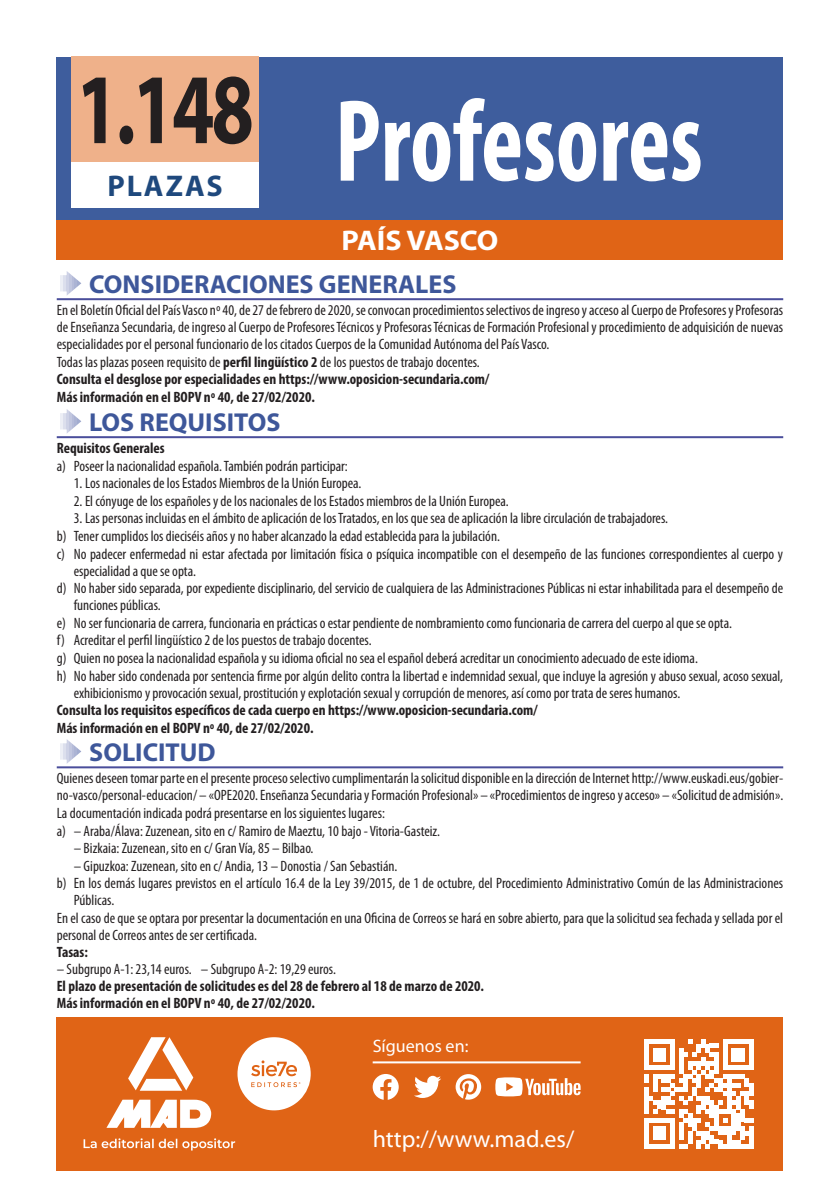
<style>
.page{position:relative;width:840px;height:1191px;background:#fff}
.page>*{position:absolute;margin:0;border:0;box-sizing:border-box;transform-origin:0 0}
.t1{font:700 condensed 118px "Myriad Pro";color:#fff;scale:.85 1}
.t2{font:700 100.8px "Myriad Pro";color:#231f20;scale:.76 1}
.t3{font:700 30px "Myriad Pro";letter-spacing:.065em;color:#1f497d}
.Texto_Normal{font:700 28.4px "Myriad Pro";color:#fff;scale:1.05 1}
.SECCIÓN{font:700 26px "Myriad Pro";color:#3e579a}
.t4{font:24px "Myriad Pro";color:#fff}
.t5{font:18px "Myriad Pro";color:#fff}
.Texto_Normal-2{font:condensed 15px/17px "Myriad Pro";color:#231f20}
.Texto_Normal-3{font:700 condensed 15px "Myriad Pro";color:#231f20}
.s1{font-weight:700}
</style>
<div class="page">
<hr style="left:57px;top:298px;width:725px;height:2px;background:#4a4e9b">
<hr style="left:57px;top:436px;width:725px;height:2px;background:#4a4e9b">
<hr style="left:57px;top:766px;width:725px;height:2px;background:#4a4e9b">
<div style="left:57px;top:57px;width:725px;height:168px;background:#3e5d9d"></div>
<div style="left:71px;top:162px;width:187px;height:45px;background:#fff"></div>
<div style="left:71px;top:57px;width:187px;height:105px;background:#efb18a"></div>
<div style="left:57px;top:220px;width:725px;height:39px;background:#e06416"></div>
<div style="left:57px;top:1017px;width:725px;height:153px;background:#e06416"></div>
<svg style="left:83px;top:1037px;width:227px;height:114px"></svg>
<svg style="left:644px;top:1039px;width:109px;height:109px"></svg>
<div style="left:748px;top:1126px;width:5px;height:13px;background:#fff"></div>
<div style="left:748px;top:1139px;width:5px;height:9px;background:#fff"></div>
<svg style="left:372px;top:1074px;width:26px;height:25px"></svg>
<svg style="left:414px;top:1075px;width:27px;height:23px"></svg>
<svg style="left:455px;top:1074px;width:26px;height:25px"></svg>
<hr style="left:372px;top:1061px;width:208px;height:2px;background:#fff">
<svg style="left:495px;top:1077px;width:85px;height:19px"></svg>
<p class="t2" style="left:76px;top:43px;width:235px">1.148</p>
<p class="t3" style="left:107px;top:166px;width:117px">PLAZAS</p>
<p class="t1" style="left:335px;top:68px;width:434px">Profesores</p>
<p class="Texto_Normal" style="left:341px;top:222px;width:151px">PAÍS VASCO</p>
<p class="SECCIÓN" style="left:89px;top:267px;width:368px">CONSIDERACIONES GENERALES</p>
<p class="Texto_Normal-2" style="left:57px;top:301px;width:727px;text-align:justify">En el Boletín Oficial del País Vasco nº 40, de 27 de febrero de 2020, se convocan procedimientos selectivos de ingreso y acceso al Cuerpo de Profesores y Profesoras de Enseñanza Secundaria, de ingreso al Cuerpo de Profesores Técnicos y Profesoras Técnicas de Formación Profesional y procedimiento de adquisición de nuevas especialidades por el personal funcionario de los citados Cuerpos de la Comunidad Autónoma del País Vasco.</p>
<p class="Texto_Normal-2" style="left:57px;top:353px;width:424px">Todas las plazas poseen requisito de <span class="s1">perfil lingüístico 2</span> de los puestos de trabajo docentes.</p>
<p class="Texto_Normal-3" style="left:57px;top:370px;width:434px">Consulta el desglose por especialidades en https://www.oposicion-secundaria.com/</p>
<p class="Texto_Normal-3" style="left:57px;top:387px;width:259px">Más información en el BOPV nº 40, de 27/02/2020.</p>
<p class="SECCIÓN" style="left:89px;top:405px;width:192px">LOS REQUISITOS</p>
<p class="Texto_Normal-3" style="left:57px;top:439px;width:109px">Requisitos Generales</p>
<p class="Texto_Normal-2" style="left:57px;top:457px;width:292px">a) Poseer la nacionalidad española. También podrán participar:</p>
<p class="Texto_Normal-2" style="left:74px;top:475px;width:289px">1. Los nacionales de los Estados Miembros de la Unión Europea.</p>
<p class="Texto_Normal-2" style="left:74px;top:492px;width:436px">2. El cónyuge de los españoles y de los nacionales de los Estados miembros de la Unión Europea.</p>
<p class="Texto_Normal-2" style="left:74px;top:510px;width:595px">3. Las personas incluidas en el ámbito de aplicación de los Tratados, en los que sea de aplicación la libre circulación de trabajadores.</p>
<p class="Texto_Normal-2" style="left:57px;top:527px;width:444px">b) Tener cumplidos los dieciséis años y no haber alcanzado la edad establecida para la jubilación.</p>
<p class="Texto_Normal-2" style="left:74px;top:545px;width:710px;text-indent:-17px">c) No padecer enfermedad ni estar afectada por limitación física o psíquica incompatible con el desempeño de las funciones correspondientes al cuerpo y especialidad a que se opta.</p>
<p class="Texto_Normal-2" style="left:74px;top:579px;width:710px;text-indent:-17px">d) No haber sido separada, por expediente disciplinario, del servicio de cualquiera de las Administraciones Públicas ni estar inhabilitada para el desempeño de funciones públicas.</p>
<p class="Texto_Normal-2" style="left:57px;top:614px;width:676px">e) No ser funcionaria de carrera, funcionaria en prácticas o estar pendiente de nombramiento como funcionaria de carrera del cuerpo al que se opta.</p>
<p class="Texto_Normal-2" style="left:57px;top:631px;width:316px">f) Acreditar el perfil lingüístico 2 de los puestos de trabajo docentes.</p>
<p class="Texto_Normal-2" style="left:57px;top:649px;width:642px">g) Quien no posea la nacionalidad española y su idioma oficial no sea el español deberá acreditar un conocimiento adecuado de este idioma.</p>
<p class="Texto_Normal-2" style="left:74px;top:667px;width:710px;text-indent:-17px">h) No haber sido condenada por sentencia firme por algún delito contra la libertad e indemnidad sexual, que incluye la agresión y abuso sexual, acoso sexual, exhibicionismo y provocación sexual, prostitución y explotación sexual y corrupción de menores, así como por trata de seres humanos.</p>
<p class="Texto_Normal-3" style="left:57px;top:700px;width:482px">Consulta los requisitos específicos de cada cuerpo en https://www.oposicion-secundaria.com/</p>
<p class="Texto_Normal-3" style="left:57px;top:718px;width:258px">Más información en el BOPV nº 40, de 27/02/2020.</p>
<p class="SECCIÓN" style="left:89px;top:735px;width:128px">SOLICITUD</p>
<p class="Texto_Normal-2" style="left:57px;top:769px;width:727px">Quienes deseen tomar parte en el presente proceso selectivo cumplimentarán la solicitud disponible en la dirección de Internet http://www.euskadi.eus/gobier&shy;no-vasco/personal-educacion/ – «OPE2020. Enseñanza Secundaria y Formación Profesional» – «Procedimientos de ingreso y acceso» – «Solicitud de admisión».</p>
<p class="Texto_Normal-2" style="left:57px;top:804px;width:329px">La documentación indicada podrá presentarse en los siguientes lugares:</p>
<p class="Texto_Normal-2" style="left:57px;top:822px;width:385px">a) – Araba/Álava: Zuzenean, sito en c/ Ramiro de Maeztu, 10 bajo - Vitoria-Gasteiz.</p>
<p class="Texto_Normal-2" style="left:74px;top:839px;width:241px">– Bizkaia: Zuzenean, sito en c/ Gran Vía, 85 – Bilbao.</p>
<p class="Texto_Normal-2" style="left:74px;top:857px;width:325px">– Gipuzkoa: Zuzenean, sito en c/ Andia, 13 – Donostia / San Sebastián.</p>
<p class="Texto_Normal-2" style="left:74px;top:874px;width:710px;text-indent:-17px">b) En los demás lugares previstos en el artículo 16.4 de la Ley 39/2015, de 1 de octubre, del Procedimiento Administrativo Común de las Administraciones<br>Públicas.</p>
<p class="Texto_Normal-2" style="left:57px;top:909px;width:727px">En el caso de que se optara por presentar la documentación en una Oficina de Correos se hará en sobre abierto, para que la solicitud sea fechada y sellada por el personal de Correos antes de ser certificada.</p>
<p class="Texto_Normal-3" style="left:57px;top:942px;width:33px">Tasas:</p>
<p class="Texto_Normal-2" style="left:57px;top:960px;width:280px">– Subgrupo A-1: 23,14 euros. – Subgrupo A-2: 19,29 euros.</p>
<p class="Texto_Normal-3" style="left:57px;top:976px;width:428px">El plazo de presentación de solicitudes es del 28 de febrero al 18 de marzo de 2020.</p>
<p class="Texto_Normal-3" style="left:57px;top:993px;width:259px">Más información en el BOPV nº 40, de 27/02/2020.</p>
<p class="t5" style="left:372px;top:1034px;width:97px">Síguenos en:</p>
<p class="t4" style="left:372px;top:1124px;width:203px">http://www.mad.es/</p>
</div>
